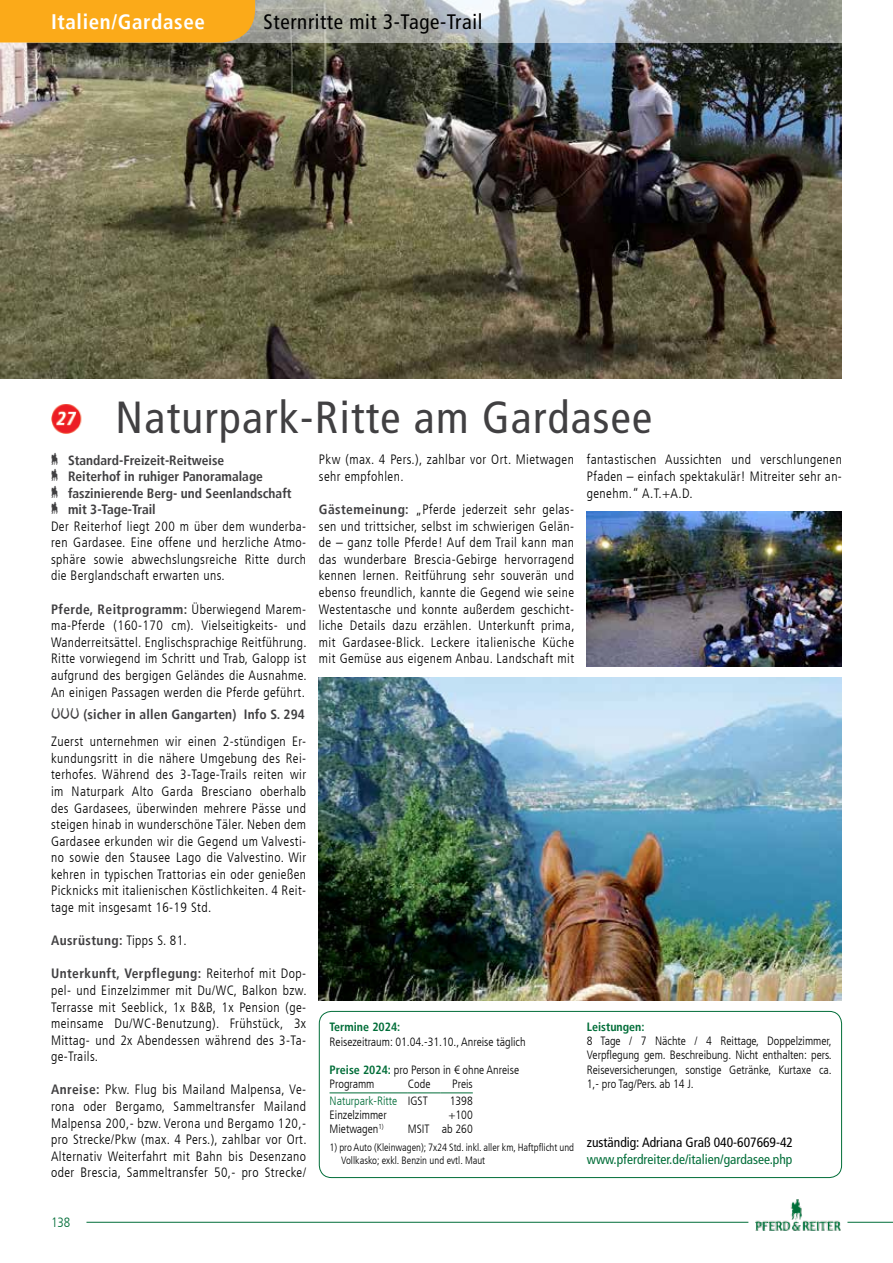
<style>
.page{position:relative;width:893px;height:1263px;background:#fff}
.page>*{position:absolute;margin:0;border:0;box-sizing:border-box;transform-origin:0 0}
.t1{font:condensed 45px "Frutiger LT";letter-spacing:.03em;color:#414042}
.t2{font:condensed 21px "Frutiger LT";letter-spacing:.03em;color:#000}
.t3{font:700 condensed 21px "Frutiger LT";letter-spacing:.03em;color:#fff}
.t4{font:300 condensed 13.5px/16.6px "Frutiger LT";letter-spacing:.03em;color:#000;text-align:justify}
.t5{font:700 condensed 13.5px/16.2px "Frutiger LT";color:#414042}
.t6{font:condensed 13.5px "Frutiger LT";color:#006d38}
.t7{font:condensed 13.5px "Frutiger LT";color:#000}
.t8{font:700 condensed 13.5px "Frutiger LT";letter-spacing:.03em;color:#414042}
.t9{font:300 condensed 13.5px "Frutiger LT";color:#006d38}
.t10{font:300 condensed 12px/14.4px "Frutiger LT";color:#000;text-align:justify}
.t11{font:700 condensed 12px "Frutiger LT";color:#006d38}
.t12{font:300 condensed 12px "Frutiger LT";color:#006d38}
.t13{font:300 condensed 10.5px/12.6px "Frutiger LT";color:#000}
.s1{font-weight:700;color:#414042}
.s2{font-weight:300;color:#000}
.s3{color:#000}
.s4{font-weight:700;color:#006d38}
</style>
<div class="page">
<img style="left:51px;top:404px;width:31px;height:29px">
<div style="left:319px;top:1011px;width:523px;height:167px;border:1px solid #006d38;border-radius:12px"></div>
<hr style="left:330px;top:1093px;width:78px;height:1px;background:#006d38">
<hr style="left:408px;top:1093px;width:32px;height:1px;background:#006d38">
<hr style="left:440px;top:1093px;width:33px;height:1px;background:#006d38">
<img style="left:0;top:43px;width:842px;height:335px">
<img style="left:319px;top:677px;width:523px;height:323px">
<img style="left:587px;top:511px;width:255px;height:156px">
<svg style="left:255px;top:0;width:587px;height:43px;background:#a7adad"></svg>
<img style="left:755px;top:1199px;width:85px;height:32px">
<hr style="left:847px;top:1222px;width:46px;height:1px;background:#006d38">
<hr style="left:86px;top:1222px;width:662px;height:1px;background:#006d38">
<div style="left:0;top:0;width:255px;height:43px;background:#fbaa19"></div>
<h2 class="t3" style="left:51px;top:9px;width:155px">Italien/Gardasee</h2>
<h2 class="t2" style="left:264px;top:9px;width:220px">Sternritte mit 3-Tage-Trail</h2>
<h1 class="t1" style="left:116px;top:392px;width:538px">Naturpark-Ritte am Gardasee</h1>
<p class="t4" style="left:319px;top:452px;width:257px">Pkw (max. 4 Pers.), zahlbar vor Ort. Mietwagen sehr empfohlen.</p>
<p class="t4" style="left:319px;top:501px;width:257px"><span class="s1">Gästemeinung:</span> „Pferde jederzeit sehr gelas&shy;sen und trittsicher, selbst im schwierigen Gelän&shy;de – ganz tolle Pferde! Auf dem Trail kann man das wunderbare Brescia-Gebirge hervorragend kennen lernen. Reitführung sehr souverän und ebenso freundlich, kannte die Gegend wie seine Westentasche und konnte außerdem geschicht&shy;liche Details dazu erzählen. Unterkunft prima, mit Gardasee-Blick. Leckere italienische Küche mit Gemüse aus eigenem Anbau. Landschaft mit</p>
<p class="t5" style="left:51px;top:452px;width:242px">‡ Standard-Freizeit-Reitweise<br>‡ Reiterhof in ruhiger Panoramalage<br>‡ faszinierende Berg- und Seenlandschaft ‡ mit 3-Tage-Trail</p>
<p class="t4" style="left:51px;top:518px;width:257px">Der Reiterhof liegt 200 m über dem wunderba&shy;ren Gardasee. Eine offene und herzliche Atmo&shy;sphäre sowie abwechslungsreiche Ritte durch die Berglandschaft erwarten uns.</p>
<p class="t4" style="left:51px;top:601px;width:257px"><span class="s1">Pferde, Reitprogramm:</span> Überwiegend Marem&shy;ma-Pferde (160-170 cm). Vielseitigkeits- und Wanderreitsättel. Englischsprachige Reitführung.<br>Ritte vorwiegend im Schritt und Trab, Galopp ist aufgrund des bergigen Geländes die Ausnahme.<br>An einigen Passagen werden die Pferde geführt.</p>
<p class="t5" style="left:51px;top:707px;width:255px">††† (sicher in allen Gangarten) Info S. 294</p>
<p class="t4" style="left:51px;top:733px;width:257px">Zuerst unternehmen wir einen 2-stündigen Er&shy;kundungsritt in die nähere Umgebung des Rei&shy;terhofes. Während des 3-Tage-Trails reiten wir im Naturpark Alto Garda Bresciano oberhalb des Gardasees, überwinden mehrere Pässe und steigen hinab in wunderschöne Täler. Neben dem Gardasee erkunden wir die Gegend um Valvesti&shy;no sowie den Stausee Lago die Valvestino. Wir kehren in typischen Trattorias ein oder genießen Picknicks mit italienischen Köstlichkeiten. 4 Reit&shy;tage mit insgesamt 16-19 Std.</p>
<p class="t8" style="left:51px;top:932px;width:137px">Ausrüstung: <span class="s2">Tipps S. 81.</span></p>
<p class="t4" style="left:51px;top:965px;width:257px"><span class="s1">Unterkunft, Verpflegung:</span> Reiterhof mit Dop&shy;pel- und Einzelzimmer mit Du/WC, Balkon bzw.<br>Terrasse mit Seeblick, 1x B&amp;B, 1x Pension (ge&shy;meinsame Du/WC-Benutzung). Frühstück, 3x Mittag- und 2x Abendessen während des 3-Ta&shy;ge-Trails.</p>
<p class="t4" style="left:51px;top:1082px;width:257px"><span class="s1">Anreise:</span> Pkw. Flug bis Mailand Malpensa, Ve&shy;rona oder Bergamo, Sammeltransfer Mailand Malpensa 200,- bzw. Verona und Bergamo 120,- pro Strecke/Pkw (max. 4 Pers.), zahlbar vor Ort.<br>Alternativ Weiterfahrt mit Bahn bis Desenzano oder Brescia, Sammeltransfer 50,- pro Strecke/</p>
<p class="t4" style="left:587px;top:452px;width:257px">fantastischen Aussichten und verschlungenen Pfaden – einfach spektakulär! Mitreiter sehr an&shy;genehm.“ A.T.+A.D.</p>
<p class="t11" style="left:587px;top:1019px;width:59px">Leistungen:</p>
<p class="t10" style="left:587px;top:1034px;width:246px">8 Tage / 7 Nächte / 4 Reittage, Doppelzimmer, Verpflegung gem. Beschreibung. Nicht enthalten: pers.<br>Reiseversicherungen, sonstige Getränke, Kurtaxe ca.<br>1,- pro Tag/Pers. ab 14 J.</p>
<p class="t11" style="left:330px;top:1019px;width:72px">Termine 2024:</p>
<p class="t10" style="left:330px;top:1034px;width:198px">Reisezeitraum: 01.04.-31.10., Anreise täglich</p>
<p class="t10" style="left:330px;top:1077px;width:46px">Programm</p>
<p class="t10" style="left:408px;top:1077px;width:24px">Code</p>
<p class="t10" style="left:452px;top:1077px;width:22px">Preis</p>
<p class="t12" style="left:330px;top:1093px;width:100px">Naturpark-Ritte <span class="s3">IGST</span></p>
<p class="t10" style="left:450px;top:1093px;width:25px">1398</p>
<p class="t10" style="left:330px;top:1108px;width:59px">Einzelzimmer</p>
<p class="t10" style="left:448px;top:1108px;width:26px">+100</p>
<p class="t10" style="left:330px;top:1122px;width:56px">Mietwagen<sup>1)</sup></p>
<p class="t10" style="left:408px;top:1122px;width:66px">MSIT ab 260</p>
<p class="t13" style="left:341px;top:1141px;width:235px;text-indent:-11px">1) pro Auto (Kleinwagen); 7x24 Std. inkl. aller km, Haftpflicht und<br>Vollkasko; exkl. Benzin und evtl. Maut</p>
<p class="t10" style="left:330px;top:1062px;width:191px"><span class="s4">Preise 2024:</span> pro Person in € ohne Anreise</p>
<p class="t7" style="left:587px;top:1134px;width:208px">zuständig: Adriana Graß 040-607669-42</p>
<p class="t6" style="left:587px;top:1151px;width:207px">www.pferdreiter.de/italien/gardasee.php</p>
<p class="t9" style="left:51px;top:1214px;width:21px">138</p>
</div>
